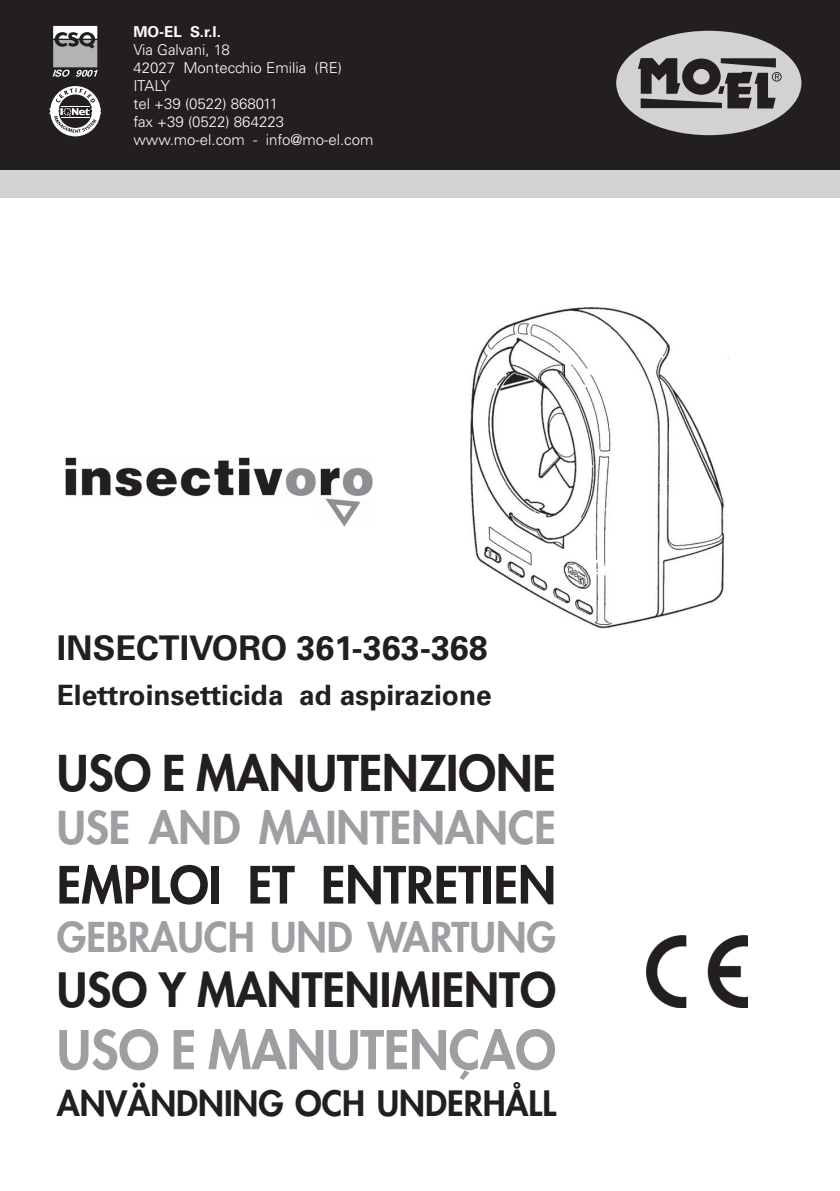
<style>
.page{position:relative;width:840px;height:1191px;background:#fff}
.page>*{position:absolute;margin:0;border:0;box-sizing:border-box;transform-origin:0 0}
.t1{font:800 52px "Futura";color:#9d9fa2}
.t2{font:800 50px "Futura";color:#231f20}
.t3{font:800 48px "Futura";color:#231f20}
.t4{font:800 46px "Futura";color:#231f20}
.t5{font:800 44px "Futura";color:#9d9fa2}
.t6{font:800 40px "Futura";color:#9d9fa2}
.t7{font:700 34px "Univers";color:#231f20}
.t8{font:800 34px "Futura";color:#231f20}
.t9{font:700 28px "Univers";color:#231f20}
.t10{font:300 15px/18px "Univers";color:#fff}
.t11{font:700 15px "Univers";color:#fff}
</style>
<div class="page">
<div style="left:0;top:0;width:839px;height:182px;background:#231f20"></div>
<div style="left:0;top:170px;width:839px;height:28px;background:#d1d2d4"></div>
<img style="left:646px;top:935px;width:101px;height:72px">
<svg style="left:53px;top:26px;width:45px;height:51px"></svg>
<svg style="left:49px;top:86px;width:52px;height:50px"></svg>
<svg style="left:616px;top:31px;width:185px;height:104px"></svg>
<img style="left:65px;top:457px;width:308px;height:70px">
<img style="left:470px;top:307px;width:258px;height:321px">
<p class="t11" style="left:133px;top:23px;width:89px">MO-EL S.r.l.</p>
<p class="t10" style="left:133px;top:41px;width:241px">Via Galvani, 18<br>42027 Montecchio Emilia (RE)<br>ITALY<br>tel +39 (0522) 868011<br>fax +39 (0522) 864223 www.mo-el.com - info@mo-el.com</p>
<h3 class="t7" style="left:57px;top:628px;width:432px">INSECTIVORO 361-363-368</h3>
<h3 class="t9" style="left:57px;top:678px;width:436px">Elettroinsetticida ad aspirazione</h3>
<h3 class="t3" style="left:57px;top:742px;width:500px">USO E MANUTENZIONE</h3>
<h3 class="t5" style="left:57px;top:799px;width:500px">USE AND MAINTENANCE</h3>
<h2 class="t2" style="left:57px;top:853px;width:500px">EMPLOI ET ENTRETIEN</h2>
<h3 class="t6" style="left:57px;top:911px;width:500px">GEBRAUCH UND WARTUNG</h3>
<h3 class="t4" style="left:57px;top:960px;width:500px">USO Y MANTENIMIENTO</h3>
<h1 class="t1" style="left:57px;top:1017px;width:500px">USO E MANUTENÇAO</h1>
<h3 class="t8" style="left:57px;top:1081px;width:500px">ANVÄNDNING OCH UNDERHÅLL</h3>
</div>
